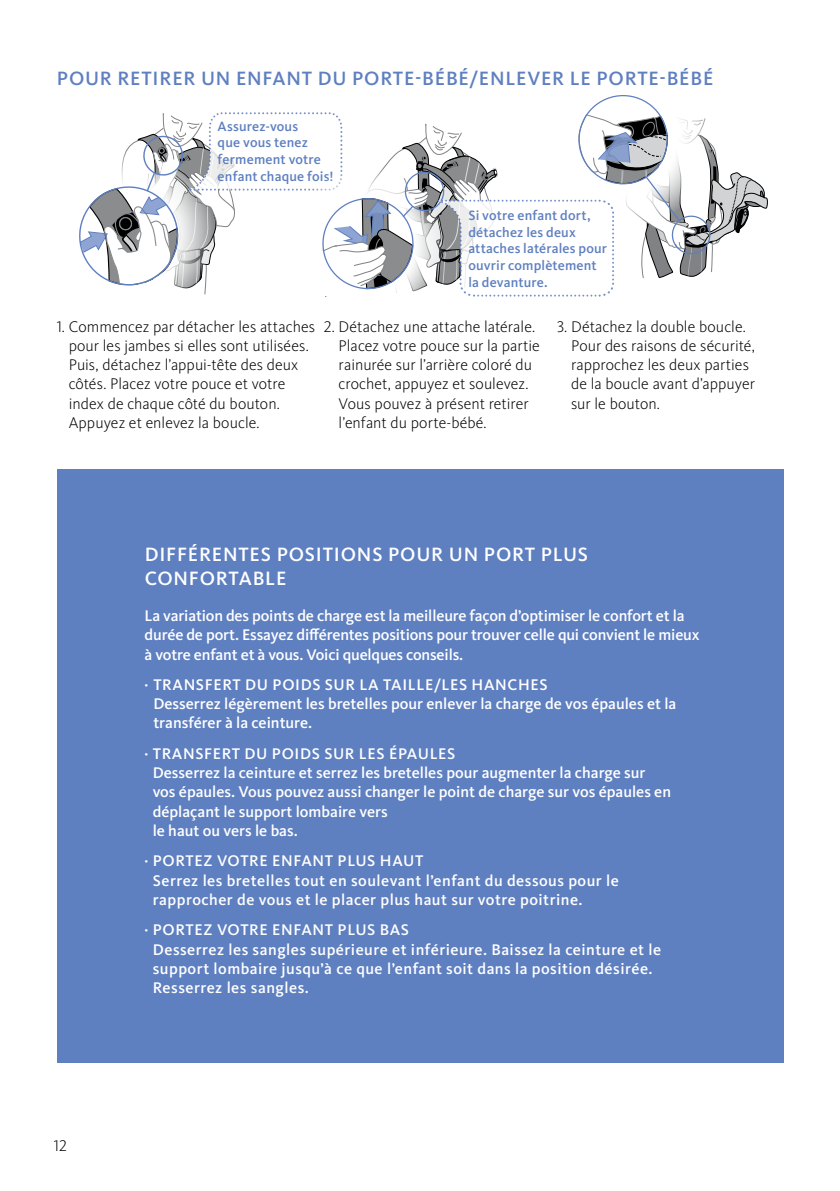
<style>
.page{position:relative;width:840px;height:1191px;background:#fff}
.page>*{position:absolute;margin:0;border:0;box-sizing:border-box;transform-origin:0 0}
.t1{font:500 20px "Kievit Pro";letter-spacing:.04em;color:#5e7fc0}
.t2{font:500 20px "Kievit Pro";letter-spacing:.04em;color:#fff}
.t3{font:500 16px/19.2px "Kievit Pro";color:#fff}
.t4{font:300 16px/19.2px "Kievit Pro";letter-spacing:.005em;color:#000}
.t5{font:500 16px/19.2px "Kievit Pro";letter-spacing:.03em;color:#fff}
.t6{font:500 14px/16.8px "Kievit Pro";letter-spacing:.01em;color:#5e7fc0}
</style>
<div class="page">
<div style="left:57px;top:469px;width:725px;height:594px;background:#5e7fc0"></div>
<svg style="left:79px;top:95px;width:689px;height:202px"></svg>
<p class="t1" style="left:57px;top:66px;width:28px">Pour</p>
<p class="t1" style="left:117px;top:66px;width:144px">retirer un enfant</p>
<p class="t1" style="left:317px;top:66px;width:48px">du port</p>
<p class="t1" style="left:404px;top:66px;width:206px">e-bébé/enlever le port</p>
<p class="t1" style="left:648px;top:66px;width:66px">e-bébé</p>
<p class="t6" style="left:217px;top:117px;width:117px">Assurez-vous<br>que vous tenez fermement votre enfant chaque fois!</p>
<p class="t6" style="left:468px;top:207px;width:140px">Si votre enfant dort, détachez les deux attaches latérales pour ouvrir complètement la devanture.</p>
<p class="t4" style="left:69px;top:317px;width:248px;text-indent:-12px">1. Commencez par détacher les attaches pour les jambes si elles sont utilisées.<br>Puis, détachez l’appui-tête des deux côtés. Placez votre pouce et votre index de chaque côté du bouton.<br>Appuyez et enlevez la boucle.</p>
<p class="t4" style="left:338px;top:317px;width:203px;text-indent:-15px">2. Détachez une attache latérale.<br>Placez votre pouce sur la partie rainurée sur l’arrière coloré du crochet, appuyez et soulevez.<br>Vous pouvez à présent retirer l’enfant du porte-bébé.</p>
<p class="t4" style="left:570px;top:317px;width:185px;text-indent:-14px">3. Détachez la double boucle.<br>Pour des raisons de sécurité, rapprochez les deux parties de la boucle avant d’appuyer sur le bouton.</p>
<p class="t4" style="left:54px;top:1135px;width:15px">12</p>
<p class="t2" style="left:145px;top:542px;width:145px">Différentes pos</p>
<p class="t2" style="left:315px;top:542px;width:40px">itions</p>
<p class="t2" style="left:388px;top:542px;width:15px">pour</p>
<p class="t2" style="left:448px;top:542px;width:49px">un port</p>
<p class="t2" style="left:540px;top:542px;width:13px">plus</p>
<p class="t2" style="left:145px;top:566px;width:14px">confortabl</p>
<p class="t2" style="left:276px;top:566px;width:12px">e</p>
<p class="t3" style="left:144px;top:606px;width:556px">La variation des points de charge est la meilleure façon d’optimiser le confort et la durée de port. Essayez différentes positions pour trouver celle qui convient le mieux à votre enfant et à vous. Voici quelques conseils.</p>
<p class="t3" style="left:144px;top:675px;width:29px">· Transf</p>
<p class="t3" style="left:213px;top:675px;width:123px">ertdu poids sur</p>
<p class="t3" style="left:359px;top:675px;width:124px">la taille/leshanch</p>
<p class="t3" style="left:153px;top:675px;width:524px;text-indent:377px">es<br>Desserrez légèrement les bretelles pour enlever la charge de vos épaules et la transférer à la ceinture.</p>
<p class="t3" style="left:144px;top:744px;width:28px">· Transf</p>
<p class="t3" style="left:213px;top:744px;width:123px">ertdu poids sur</p>
<p class="t3" style="left:359px;top:744px;width:50px">les épaul</p>
<p class="t3" style="left:153px;top:744px;width:519px;text-indent:285px">es<br>Desserrez la ceinture et serrez les bretelles pour augmenter la charge sur vos épaules. Vous pouvez aussi changer le point de charge sur vos épaules en déplaçant le support lombaire vers<br>le haut ou vers le bas.</p>
<p class="t3" style="left:144px;top:851px;width:30px">· Port</p>
<p class="t3" style="left:194px;top:851px;width:45px">ez votr</p>
<p class="t3" style="left:259px;top:851px;width:33px">e enfant</p>
<p class="t3" style="left:337px;top:851px;width:10px">plus</p>
<p class="t5" style="left:153px;top:851px;width:467px;text-indent:227px">haut<br>Serrez les bretelles tout en soulevant l’enfant du dessous pour le rapprocher de vous et le placer plus haut sur votre poitrine.</p>
<p class="t3" style="left:144px;top:920px;width:30px">· Port</p>
<p class="t3" style="left:194px;top:920px;width:45px">ez votr</p>
<p class="t3" style="left:259px;top:920px;width:33px">e enfant</p>
<p class="t3" style="left:337px;top:920px;width:10px">plus</p>
<p class="t5" style="left:153px;top:920px;width:509px;text-indent:227px">bas<br>Desserrez les sangles supérieure et inférieure. Baissez la ceinture et le support lombaire jusqu’à ce que l’enfant soit dans la position désirée.<br>Resserrez les sangles.</p>
</div>
